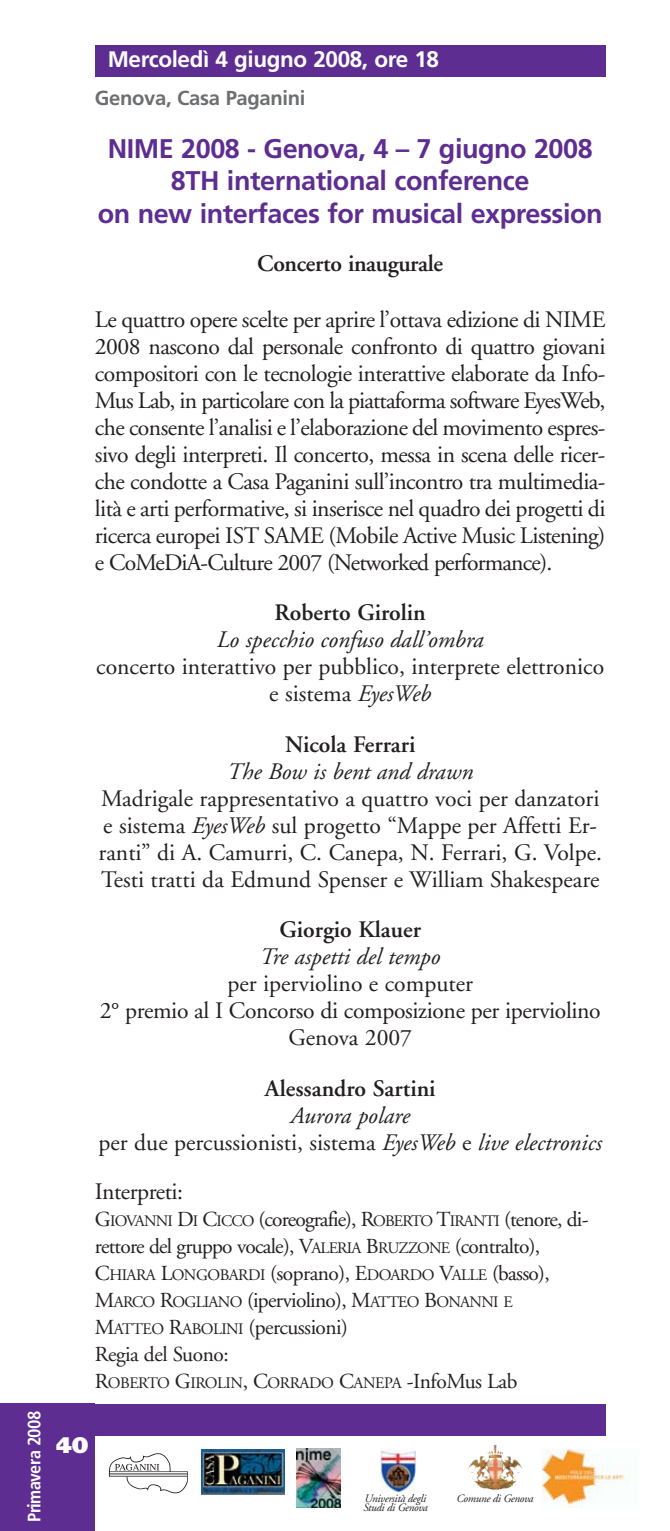
<style>
.page{position:relative;width:670px;height:1531px;background:#fff}
.page>*{position:absolute;margin:0;border:0;box-sizing:border-box;transform-origin:0 0}
.t1{font:700 27px/32.4px "Frutiger";letter-spacing:-.015em;color:#5e2d91;text-align:center}
.t2{font:23.62px/27px "Adobe Garamond";color:#231f20;text-align:center}
.t3{font:italic 23.62px/27px "Adobe Garamond";color:#231f20;text-align:center}
.t4{font:600 23.62px "Adobe Garamond";color:#231f20}
.t5{font:23.62px "Adobe Garamond";letter-spacing:-.02em;color:#231f20}
.t6{font:700 22.5px "Frutiger";letter-spacing:-.015em;color:#fff}
.t7{font:900 22.5px "Frutiger";color:#fff}
.t8{font:21.38px/27px "Adobe Garamond";letter-spacing:-.035em;color:#231f20}
.t9{font:700 20.25px "Frutiger";letter-spacing:-.015em;color:#6d6e70}
.t10{font:700 condensed 18px "Frutiger";letter-spacing:-.03em;color:#fff}
.t11{font:15.97px/27px "Adobe Garamond";letter-spacing:-.035em;color:#231f20}
.t12{font:italic 11.25px "Adobe Garamond";letter-spacing:-.025em;color:#231f20}
.s1{font-style:italic}
.s2{font-style:normal}
.s3{font-size:15.97px}
.s4{font-size:21.38px}
</style>
<div class="page">
<div style="left:0;top:1404px;width:95px;height:127px;background:#5e2d91"></div>
<div style="left:95px;top:1404px;width:510px;height:31px;background:#5e2d91"></div>
<div style="left:95px;top:45px;width:510px;height:32px;background:#5e2d91"></div>
<img style="left:108px;top:1453px;width:80px;height:41px">
<img style="left:201px;top:1449px;width:83px;height:45px">
<img style="left:296px;top:1448px;width:45px;height:59px">
<img style="left:381px;top:1448px;width:35px;height:44px">
<img style="left:542px;top:1449px;width:86px;height:56px">
<img style="left:467px;top:1451px;width:26px;height:20px">
<p class="t10" style="left:27px;top:1522px;width:113px;rotate:-90deg">Primavera 2008</p>
<p class="t6" style="left:108px;top:50px;width:333px">Mercoledì 4 giugno 2008, ore 18</p>
<p class="t9" style="left:95px;top:90px;width:212px">Genova, Casa Paganini</p>
<p class="t1" style="left:98px;top:134px;width:506px">NIME 2008 - Genova, 4 – 7 giugno 2008<br>8TH international conference<br>on new interfaces for musical expression</p>
<p class="t4" style="left:257px;top:254px;width:187px">Concerto inaugurale</p>
<p class="t2" style="left:95px;top:308px;width:512px;text-align:justify">Le quattro opere scelte per aprire l’ottava edizione di NIME 2008 nascono dal personale confronto di quattro giovani compositori con le tecnologie interattive elaborate da Info-Mus Lab, in particolare con la piattaforma software EyesWeb, che consente l’analisi e l’elaborazione del movimento espres&shy;sivo degli interpreti. Il concerto, messa in scena delle ricer&shy;che condotte a Casa Paganini sull’incontro tra multimedia&shy;lità e arti performative, si inserisce nel quadro dei progetti di ricerca europei IST SAME (Mobile Active Music Listening) e CoMeDiA-Culture 2007 (Networked performance).</p>
<p class="t4" style="left:275px;top:603px;width:153px">Roberto Girolin</p>
<p class="t3" style="left:217px;top:628px;width:268px">Lo specchio confuso dall’ombra</p>
<p class="t2" style="left:96px;top:655px;width:509px">concerto interattivo per pubblico, interprete elettronico e sistema <span class="s1">EyesWeb</span></p>
<p class="t4" style="left:285px;top:735px;width:132px">Nicola Ferrari</p>
<p class="t3" style="left:227px;top:760px;width:247px">The Bow is bent and drawn</p>
<p class="t2" style="left:98px;top:787px;width:505px;text-align:left">Madrigale rappresentativo a quattro voci per danzatori e sistema <span class="s1">EyesWeb</span> sul progetto “Mappe per Affetti Er&shy;ranti” di A. Camurri, C. Canepa, N. Ferrari, G. Volpe.<br>Testi tratti da Edmund Spenser e William Shakespeare</p>
<p class="t4" style="left:279px;top:920px;width:143px">Giorgio Klauer</p>
<p class="t3" style="left:260px;top:945px;width:182px">Tre aspetti del tempo</p>
<p class="t2" style="left:100px;top:972px;width:502px">per iperviolino e computer<br>2° premio al I Concorso di composizione per iperviolino<br>Genova 2007</p>
<p class="t4" style="left:265px;top:1078px;width:172px">Alessandro Sartini</p>
<p class="t3" style="left:99px;top:1104px;width:505px">Aurora polare<br><span class="s2">per due percussionisti, sistema</span> EyesWeb <span class="s2">e</span> live electronics</p>
<p class="t5" style="left:95px;top:1182px;width:89px">Interpreti:</p>
<p class="t8" style="left:95px;top:1208px;width:495px">G<span class="s3">IOVANNI</span> D<span class="s3">I</span> C<span class="s3">ICCO</span> (coreografie), R<span class="s3">OBERTO</span> T<span class="s3">IRANTI</span> (tenore, di&shy;rettore del gruppo vocale), V<span class="s3">ALERIA</span> B<span class="s3">RUZZONE</span> (contralto),</p>
<p class="t11" style="left:95px;top:1263px;width:456px"><span class="s4">C</span>HIARA <span class="s4">L</span>ONGOBARDI <span class="s4">(soprano), E</span>DOARDO <span class="s4">V</span>ALLE <span class="s4">(basso),<br>M</span>ARCO <span class="s4">R</span>OGLIANO <span class="s4">(iperviolino), M</span>ATTEO <span class="s4">B</span>ONANNI E</p>
<p class="t8" style="left:95px;top:1316px;width:254px">M<span class="s3">ATTEO</span> R<span class="s3">ABOLINI</span> (percussioni)<br>Regia del Suono:</p>
<p class="t11" style="left:95px;top:1371px;width:424px"><span class="s4">R</span>OBERTO <span class="s4">G</span>IROLIN<span class="s4">, C</span>ORRADO <span class="s4">C</span>ANEPA <span class="s4">-InfoMus Lab</span></p>
<p class="t7" style="left:56px;top:1435px;width:34px">40</p>
<p class="t12" style="left:364px;top:1493px;width:63px">Università degli</p>
<p class="t12" style="left:456px;top:1494px;width:78px">Comune di Genova</p>
<p class="t12" style="left:363px;top:1502px;width:66px">Studi di Genova</p>
</div>
